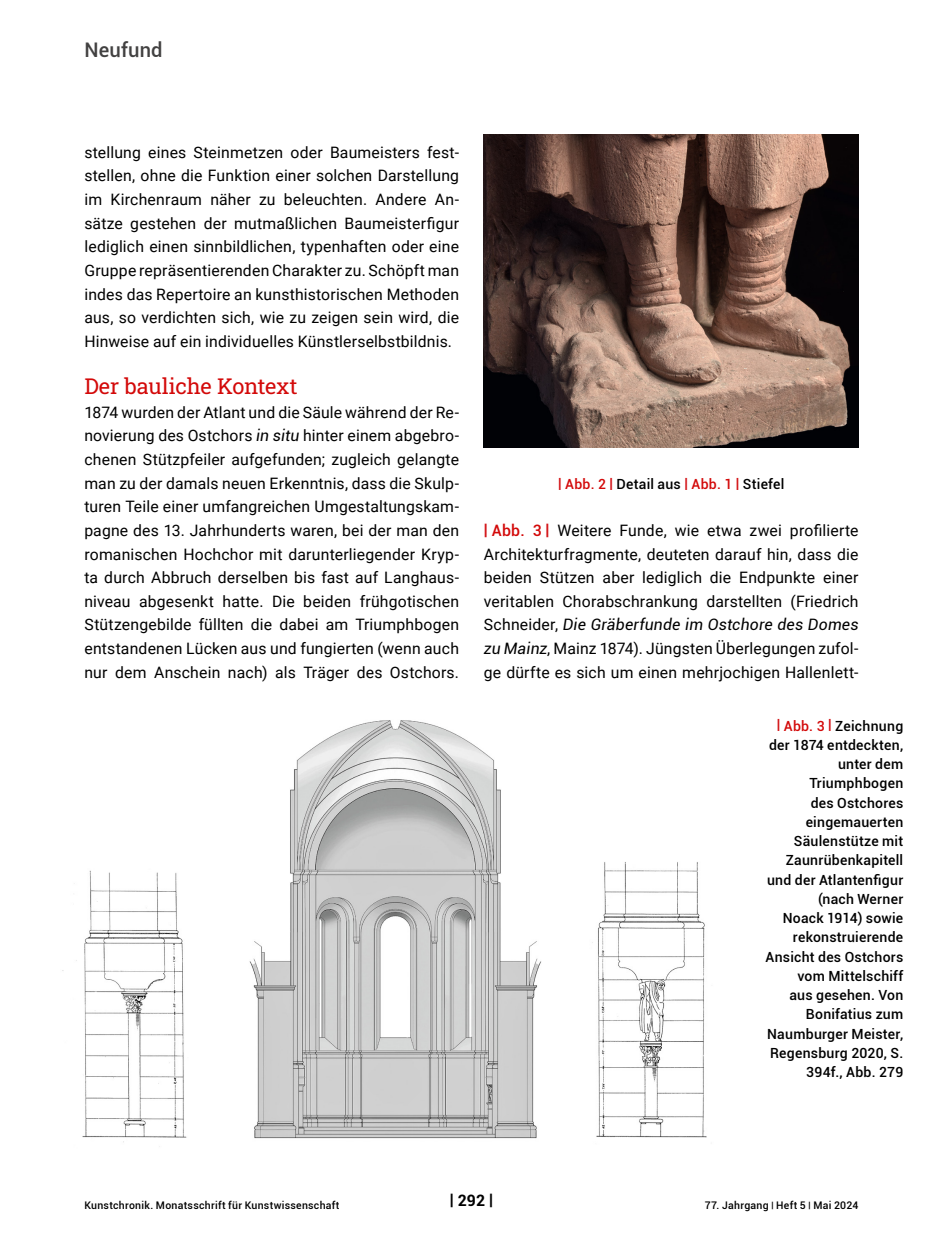
<style>
.page{position:relative;width:943px;height:1241px;background:#fff}
.page>*{position:absolute;margin:0;border:0;box-sizing:border-box;transform-origin:0 0}
.ZÜ_KC{font:21.88px "Roboto Slab";letter-spacing:-.005em;color:#d30909}
.t1{font:500 20.12px "Roboto";letter-spacing:.01em;color:#424141}
.Fließtext{font:15.75px/23.6px "Roboto";letter-spacing:.01em;color:#000;text-align:justify}
.t2{font:700 15.75px "Roboto";color:#000}
.t3{font:500 14px/19.2px "Roboto";letter-spacing:.02em;color:#000;text-align:right}
.t4{font:500 10.5px "Roboto";letter-spacing:.025em;color:#000}
.s1{font-style:italic}
.s2{font-weight:700;color:#d31216}
.s3{color:#d30909}
.s4{font-weight:500;color:#d30909}
.s5{font-size:8.75px}
</style>
<div class="page">
<img style="left:484px;top:134px;width:374px;height:313px">
<img style="left:62px;top:720px;width:645px;height:427px">
<p class="t1" style="left:84px;top:36px;width:80px">Neufund</p>
<p class="Fließtext" style="left:84px;top:140px;width:376px">stellung eines Steinmetzen oder Baumeisters fest&shy;stellen, ohne die Funktion einer solchen Darstellung im Kirchenraum näher zu beleuchten. Andere An&shy;sätze gestehen der mutmaßlichen Baumeisterfigur lediglich einen sinnbildlichen, typenhaften oder eine Gruppe repräsentierenden Charakter zu. Schöpft man indes das Repertoire an kunsthistorischen Methoden aus, so verdichten sich, wie zu zeigen sein wird, die Hinweise auf ein individuelles Künstlerselbstbildnis.</p>
<p class="ZÜ_KC" style="left:84px;top:371px;width:215px">Der bauliche Kontext</p>
<p class="Fließtext" style="left:84px;top:399px;width:376px">1874 wurden der Atlant und die Säule während der Re&shy;novierung des Ostchors <span class="s1">in situ</span> hinter einem abgebro&shy;chenen Stützpfeiler aufgefunden; zugleich gelangte man zu der damals neuen Erkenntnis, dass die Skulp&shy;turen Teile einer umfangreichen Umgestaltungskam&shy;pagne des 13. Jahrhunderts waren, bei der man den romanischen Hochchor mit darunterliegender Kryp&shy;ta durch Abbruch derselben bis fast auf Langhaus&shy;niveau abgesenkt hatte. Die beiden frühgotischen Stützengebilde füllten die dabei am Triumphbogen entstandenen Lücken aus und fungierten (wenn auch nur dem Anschein nach) als Träger des Ostchors.</p>
<p class="t3" style="left:558px;top:473px;width:228px"><span class="s2">|</span> <span class="s3">Abb. 2</span> <span class="s2">|</span> Detail aus <span class="s2">|</span> <span class="s3">Abb. 1</span> <span class="s2">|</span> Stiefel</p>
<p class="Fließtext" style="left:484px;top:518px;width:376px"><span class="s2">|</span> <span class="s4">Abb. 3</span> <span class="s2">|</span> Weitere Funde, wie etwa zwei profilierte Architekturfragmente, deuteten darauf hin, dass die beiden Stützen aber lediglich die Endpunkte einer veritablen Chorabschrankung darstellten (Friedrich Schneider, <span class="s1">Die Gräberfunde im Ostchore des Domes zu Mainz</span>, Mainz 1874). Jüngsten Überlegungen zufol&shy;ge dürfte es sich um einen mehrjochigen Hallenlett-</p>
<p class="t3" style="left:765px;top:715px;width:139px"><span class="s2">|</span> <span class="s3">Abb. 3</span> <span class="s2">|</span> Zeichnung der 1874 entdeckten, unter dem<br>Triumphbogen<br>des Ostchores eingemauerten<br>Säulenstütze mit<br>Zaunrübenkapitell und der Atlantenfigur (nach Werner<br>Noack 1914) sowie rekonstruierende<br>Ansicht des Ostchors vom Mittelschiff<br>aus gesehen. Von<br>Bonifatius zum<br>Naumburger Meister,<br>Regensburg 2020, S.<br>394f., Abb. 279</p>
<p class="t4" style="left:84px;top:1197px;width:257px">Kunstchronik. Monatsschrift für Kunstwissenschaft</p>
<p class="t2" style="left:450px;top:1189px;width:45px">| 292 |</p>
<p class="t4" style="left:704px;top:1197px;width:155px">77. Jahrgang <span class="s5">|</span> Heft 5 <span class="s5">|</span> Mai 2024</p>
</div>
